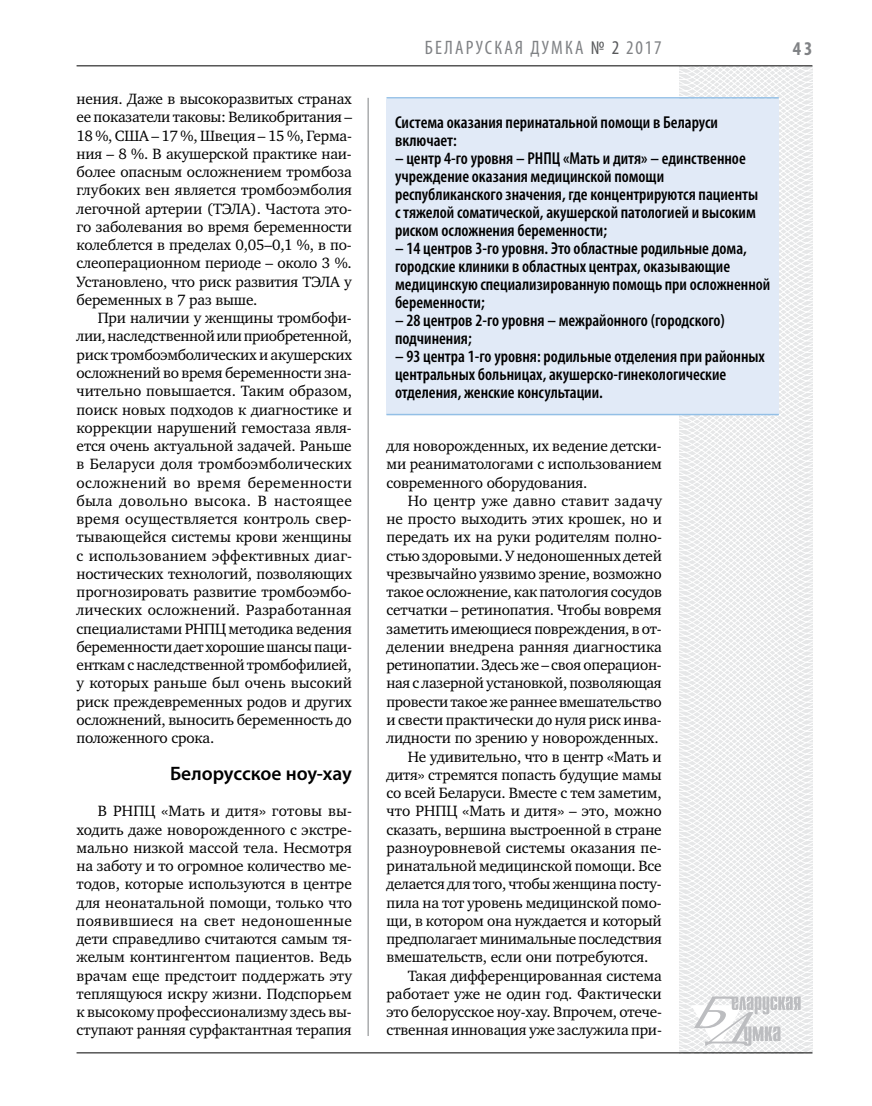
<style>
.page{position:relative;width:872px;height:1106px;background:#fff}
.page>*{position:absolute;margin:0;border:0;box-sizing:border-box;transform-origin:0 0}
.t1{font:condensed 19.5px "Myriad Pro";letter-spacing:.11em;color:#808285}
.t2{font:600 19.5px "Myriad Pro";color:#000}
.t3{font:700 condensed 19.5px "Myriad Pro";color:#808285}
.t4{font:600 condensed 17.25px/18px "Myriad Pro";color:#000}
.t5{font:15.3px/18.3px "Charter C";letter-spacing:-.01em;color:#000;text-align:justify}
.t6{font:15.3px "Charter C";letter-spacing:.015em;color:#000}
.s1{color:#58595b}
</style>
<div class="page">
<hr style="left:368px;top:98px;width:1px;height:938px;background:#808285">
<svg style="left:621px;top:65px;width:192px;height:989px"></svg>
<svg style="left:691px;top:996px;width:109px;height:53px"></svg>
<hr style="left:77px;top:65px;width:735px;height:1px;background:#000">
<hr style="left:77px;top:1052px;width:735px;height:1px;background:#000">
<div style="left:386px;top:99px;width:393px;height:315px;background:#e1eaf7"></div>
<hr style="left:386px;top:414px;width:393px;height:1px;background:#93bfe6">
<hr style="left:386px;top:97px;width:393px;height:2px;background:#93bfe6">
<p class="t5" style="left:77px;top:90px;width:277px">нения. Даже в высокоразвитых странах ее показатели таковы: Великобритания – 18 %, США – 17 %, Швеция – 15 %, Герма&shy;ния – 8 %. В акушерской практике наи&shy;более опасным осложнением тромбоза глубоких вен является тромбоэмболия легочной артерии (ТЭЛА). Частота это&shy;го заболевания во время беременности колеблется в пределах 0,05–0,1 %, в по&shy;слеоперационном периоде – около 3 %.<br>Установлено, что риск развития ТЭЛА у беременных в 7 раз выше.</p>
<p class="t5" style="left:77px;top:309px;width:277px;text-indent:21px">При наличии у женщины тромбофи&shy;лии, наследственной или приобретенной, риск тромбоэмболических и акушерских осложнений во время беременности зна&shy;чительно повышается. Таким образом, поиск новых подходов к диагностике и коррекции нарушений гемостаза явля&shy;ется очень актуальной задачей. Раньше в Беларуси доля тромбоэмболических осложнений во время беременности была довольно высока. В настоящее время осуществляется контроль свер&shy;тывающейся системы крови женщины с использованием эффективных диаг&shy;ностических технологий, позволяющих прогнозировать развитие тромбоэмбо&shy;лических осложнений. Разработанная специалистами РНПЦ методика ведения беременности дает хорошие шансы паци&shy;енткам с наследственной тромбофилией, у которых раньше был очень высокий риск преждевременных родов и других осложнений, выносить беременность до положенного срока.</p>
<p class="t2" style="left:170px;top:761px;width:183px">Белорусское ноу-хау</p>
<p class="t5" style="left:77px;top:802px;width:277px;text-indent:21px">В РНПЦ «Мать и дитя» готовы вы&shy;ходить даже новорожденного с экстре&shy;мально низкой массой тела. Несмотря на заботу и то огромное количество ме&shy;тодов, которые используются в центре для неонатальной помощи, только что появившиеся на свет недоношенные дети справедливо считаются самым тя&shy;желым контингентом пациентов. Ведь врачам еще предстоит поддержать эту теплящуюся искру жизни. Подспорьем к высокому профессионализму здесь вы&shy;ступают ранняя сурфактантная терапия</p>
<p class="t1" style="left:425px;top:36px;width:21px">БЕЛАРУС</p>
<p class="t1" style="left:494px;top:36px;width:169px">КАЯ ДУМ КА <span class="s1">№ 2</span> 2017</p>
<p class="t3" style="left:793px;top:37px;width:21px">43</p>
<p class="t4" style="left:395px;top:113px;width:324px">Система оказания перинатальной помощи в Беларуси включает:</p>
<p class="t4" style="left:395px;top:149px;width:364px">– центр 4-го уровня – РНПЦ «Мать и дитя» – единственное учреждение оказания медицинской помощи республиканского значения, где концентрируются пациенты с тяжелой соматической, акушерской патологией и высоким риском осложнения беременности;</p>
<p class="t4" style="left:395px;top:239px;width:377px">– 14 центров 3-го уровня. Это областные родильные дома, городские клиники в областных центрах, оказывающие медицинскую специализированную помощь при осложненной беременности;</p>
<p class="t4" style="left:395px;top:311px;width:331px">– 28 центров 2-го уровня – межрайонного (городского) подчинения;</p>
<p class="t4" style="left:395px;top:347px;width:371px">– 93 центра 1-го уровня: родильные отделения при районных центральных больницах, акушерско-гинекологические отделения, женские консультации.</p>
<p class="t5" style="left:386px;top:437px;width:277px">для новорожденных, их ведение детски&shy;ми реаниматологами с использованием современного оборудования.</p>
<p class="t6" style="left:408px;top:492px;width:256px">Но центр уже давно ставит задачу</p>
<p class="t5" style="left:386px;top:510px;width:277px">не просто выходить этих крошек, но и</p>
<p class="t5" style="left:386px;top:528px;width:277px">передать их на руки родителям полно-</p>
<p class="t5" style="left:386px;top:546px;width:277px">стью здоровыми. У недоношенных детей</p>
<p class="t5" style="left:386px;top:564px;width:277px">чрезвычайно уязвимо зрение, возможно</p>
<p class="t5" style="left:386px;top:583px;width:277px">такое осложнение, как патология сосудов</p>
<p class="t5" style="left:386px;top:601px;width:277px">сетчатки – ретинопатия. Чтобы вовремя</p>
<p class="t5" style="left:386px;top:619px;width:277px">заметить имеющиеся повреждения, в от-</p>
<p class="t5" style="left:386px;top:637px;width:277px">делении внедрена ранняя диагностика</p>
<p class="t5" style="left:386px;top:656px;width:277px">ретинопатии. Здесь же – своя операцион-</p>
<p class="t5" style="left:386px;top:674px;width:277px">ная с лазерной установкой, позволяющая</p>
<p class="t5" style="left:386px;top:692px;width:277px">провести такое же раннее вмешательство</p>
<p class="t5" style="left:386px;top:711px;width:277px">и свести практически до нуля риск инва-</p>
<p class="t5" style="left:386px;top:729px;width:274px">лидности по зрению у новорожденных.</p>
<p class="t5" style="left:408px;top:747px;width:255px">Не удивительно, что в центр «Мать и</p>
<p class="t5" style="left:386px;top:765px;width:277px">дитя» стремятся попасть будущие мамы</p>
<p class="t5" style="left:386px;top:784px;width:277px">со всей Беларуси. Вместе с тем заметим,</p>
<p class="t5" style="left:386px;top:802px;width:277px">что РНПЦ «Мать и дитя» – это, можно</p>
<p class="t5" style="left:386px;top:820px;width:277px">сказать, вершина выстроенной в стране</p>
<p class="t5" style="left:386px;top:838px;width:277px">разноуровневой системы оказания пе-</p>
<p class="t5" style="left:386px;top:857px;width:277px">ринатальной медицинской помощи. Все</p>
<p class="t5" style="left:386px;top:875px;width:277px">делается для того, чтобы женщина посту-</p>
<p class="t5" style="left:386px;top:893px;width:277px">пила на тот уровень медицинской помо-</p>
<p class="t5" style="left:386px;top:911px;width:277px">щи, в котором она нуждается и который</p>
<p class="t5" style="left:386px;top:930px;width:277px">предполагает минимальные последствия</p>
<p class="t5" style="left:386px;top:948px;width:263px">вмешательств, если они потребуются.</p>
<p class="t5" style="left:408px;top:966px;width:255px">Такая дифференцированная система</p>
<p class="t5" style="left:386px;top:984px;width:277px">работает уже не один год. Фактически</p>
<p class="t5" style="left:386px;top:1003px;width:277px">это белорусское ноу-хау. Впрочем, отече-</p>
<p class="t5" style="left:386px;top:1021px;width:277px">ственная инновация уже заслужила при-</p>
</div>
